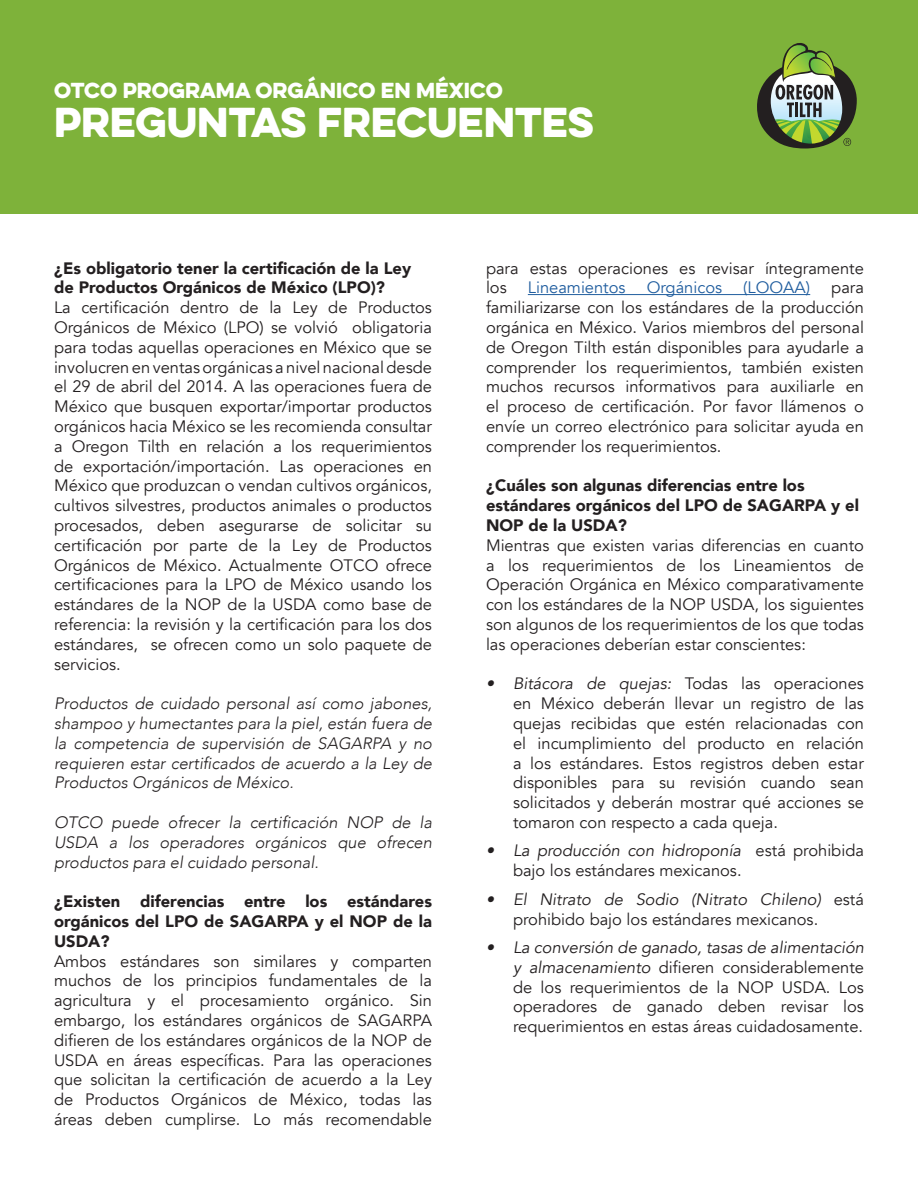
<style>
.page{position:relative;width:918px;height:1188px;background:#fff}
.page>*{position:absolute;margin:0;border:0;box-sizing:border-box;transform-origin:0 0}
.t1{font:37.5px "Eveleth Clean";color:#fff}
.t2{font:19.5px "Eveleth Clean";color:#fff}
.t3{font:16.5px/19.8px "Avenir";color:#231f20;text-align:justify}
.t4{font:italic 300 16.5px/19.8px "Avenir";color:#231f20;text-align:justify}
.t5{font:900 16.5px/19.8px "Avenir";color:#231f20}
.t6{font:16.5px "Avenir";color:#215e9f}
.s1{font-style:italic}
</style>
<div class="page">
<hr style="left:528px;top:294px;width:282px;height:1px;background:#215e9f">
<div style="left:0;top:0;width:918px;height:214px;background:#7eb23a"></div>
<svg style="left:757px;top:43px;width:100px;height:106px"></svg>
<p class="t2" style="left:54px;top:75px;width:450px">OTCO PROGRAMA ORGÁNICO EN MÉXICO</p>
<p class="t1" style="left:54px;top:94px;width:541px">PREGUNTAS FRECUENTES</p>
<p class="t5" style="left:54px;top:257px;width:359px">¿Es obligatorio tener la certificación de la Ley de Productos Orgánicos de México (LPO)?</p>
<p class="t3" style="left:54px;top:298px;width:380px">La certificación dentro de la Ley de Productos Orgánicos de México (LPO) se volvió obligatoria para todas aquellas operaciones en México que se involucren en ventas orgánicas a nivel nacional desde el 29 de abril del 2014. A las operaciones fuera de México que busquen exportar/importar productos orgánicos hacia México se les recomienda consultar a Oregon Tilth en relación a los requerimientos de exportación/importación. Las operaciones en México que produzcan o vendan cultivos orgánicos, cultivos silvestres, productos animales o productos procesados, deben asegurarse de solicitar su certificación por parte de la Ley de Productos Orgánicos de México. Actualmente OTCO ofrece certificaciones para la LPO de México usando los estándares de la NOP de la USDA como base de referencia: la revisión y la certificación para los dos estándares, se ofrecen como un solo paquete de servicios.</p>
<p class="t4" style="left:54px;top:694px;width:380px">Productos de cuidado personal así como jabones, shampoo y humectantes para la piel, están fuera de la competencia de supervisión de SAGARPA y no requieren estar certificados de acuerdo a la Ley de Productos Orgánicos de México.</p>
<p class="t4" style="left:54px;top:812px;width:380px">OTCO puede ofrecer la certificación NOP de la USDA a los operadores orgánicos que ofrecen productos para el cuidado personal.</p>
<p class="t5" style="left:54px;top:891px;width:379px;text-align:justify">¿Existen diferencias entre los estándares orgánicos del LPO de SAGARPA y el NOP de la USDA?</p>
<p class="t3" style="left:54px;top:951px;width:380px">Ambos estándares son similares y comparten muchos de los principios fundamentales de la agricultura y el procesamiento orgánico. Sin embargo, los estándares orgánicos de SAGARPA difieren de los estándares orgánicos de la NOP de USDA en áreas específicas. Para las operaciones que solicitan la certificación de acuerdo a la Ley de Productos Orgánicos de México, todas las áreas deben cumplirse. Lo más recomendable</p>
<p class="t3" style="left:486px;top:258px;width:379px">para estas operaciones es revisar íntegramente los</p>
<p class="t6" style="left:528px;top:278px;width:99px">Lineamientos</p>
<p class="t6" style="left:647px;top:278px;width:77px">Orgánicos</p>
<p class="t6" style="left:743px;top:278px;width:68px">(LOOAA)</p>
<p class="t3" style="left:486px;top:278px;width:380px;text-indent:345px">para familiarizarse con los estándares de la producción orgánica en México. Varios miembros del personal de Oregon Tilth están disponibles para ayudarle a comprender los requerimientos, también existen muchos recursos informativos para auxiliarle en el proceso de certificación. Por favor llámenos o envíe un correo electrónico para solicitar ayuda en comprender los requerimientos.</p>
<p class="t5" style="left:486px;top:475px;width:375px">¿Cuáles son algunas diferencias entre los estándares orgánicos del LPO de SAGARPA y el<br>NOP de la USDA?</p>
<p class="t3" style="left:486px;top:535px;width:380px">Mientras que existen varias diferencias en cuanto a los requerimientos de los Lineamientos de Operación Orgánica en México comparativamente con los estándares de la NOP USDA, los siguientes son algunos de los requerimientos de los que todas las operaciones deberían estar conscientes:</p>
<p class="t3" style="left:513px;top:674px;width:353px;text-indent:-27px"><span class="s1">• Bitácora de quejas:</span> Todas las operaciones en México deberán llevar un registro de las quejas recibidas que estén relacionadas con el incumplimiento del producto en relación a los estándares. Estos registros deben estar disponibles para su revisión cuando sean solicitados y deberán mostrar qué acciones se tomaron con respecto a cada queja.</p>
<p class="t3" style="left:513px;top:841px;width:352px;text-indent:-27px"><span class="s1">• La producción con hidroponía</span> está prohibida bajo los estándares mexicanos.</p>
<p class="t3" style="left:513px;top:889px;width:353px;text-indent:-27px"><span class="s1">• El Nitrato de Sodio (Nitrato Chileno)</span> está prohibido bajo los estándares mexicanos.</p>
<p class="t3" style="left:513px;top:938px;width:353px;text-indent:-27px"><span class="s1">• La conversión de ganado, tasas de alimentación y almacenamiento</span> difieren considerablemente de los requerimientos de la NOP USDA. Los operadores de ganado deben revisar los requerimientos en estas áreas cuidadosamente.</p>
</div>
